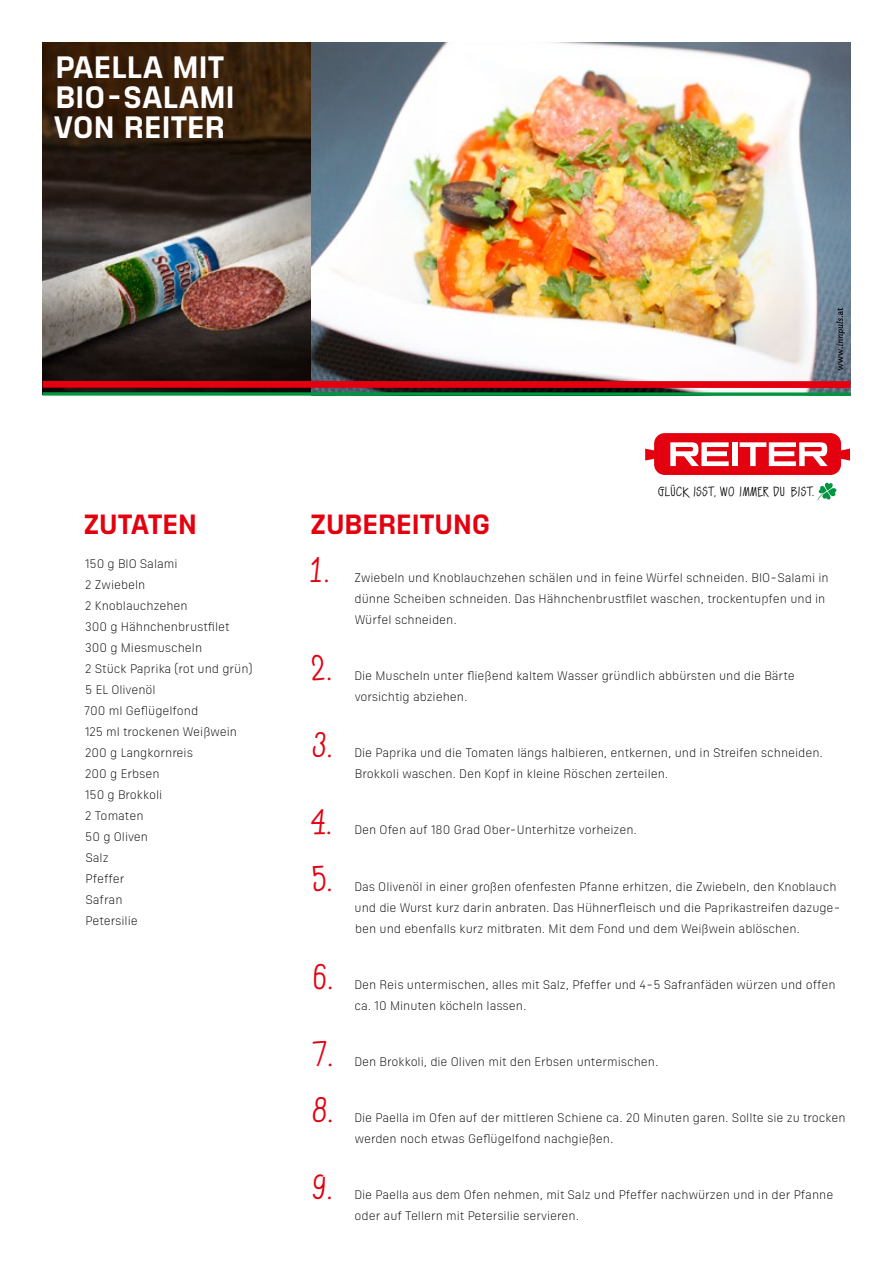
<style>
.page{position:relative;width:893px;height:1263px;background:#fff}
.page>*{position:absolute;margin:0;border:0;box-sizing:border-box;transform-origin:0 0}
.t1{font:33px "Gwidon Caps";color:#e3000f}
.t2{font:700 30px/30px "Sizmo Pro";letter-spacing:.005em;color:#fff}
.t3{font:700 27px "Sizmo Pro";color:#e3000f}
.t4{font:12.45px "Gwidon Caps";letter-spacing:.05em;color:#000}
.t5{font:300 12px/21px "Sizmo Pro";color:#000}
</style>
<div class="page">
<img style="left:43px;top:43px;width:807px;height:349px">
<div style="left:654px;top:433px;width:187px;height:42px;background:#e3000f;border-radius:11px"></div>
<svg style="left:670px;top:442px;width:59px;height:24px"></svg>
<div style="left:732px;top:442px;width:5px;height:24px;background:#fff"></div>
<svg style="left:740px;top:442px;width:88px;height:24px"></svg>
<svg style="left:645px;top:449px;width:10px;height:12px"></svg>
<svg style="left:841px;top:449px;width:9px;height:12px"></svg>
<svg style="left:817px;top:482px;width:20px;height:19px"></svg>
<svg style="left:836px;top:308px;width:8px;height:63px"></svg>
<div style="left:43px;top:381px;width:807px;height:7px;background:#e3000f"></div>
<svg style="left:43px;top:392px;width:807px;height:4px;background:#0f8e45"></svg>
<h2 class="t2" style="left:53px;top:48px;width:183px">PAELLA MIT<br>BIO-SALAMI<br>VON REITER</h2>
<h3 class="t3" style="left:84px;top:501px;width:115px">ZUTATEN</h3>
<p class="t5" style="left:84px;top:552px;width:170px">150 g BIO Salami<br>2 Zwiebeln<br>2 Knoblauchzehen<br>300 g Hähnchenbrustfilet<br>300 g Miesmuscheln<br>2 Stück Paprika (rot und grün)<br>5 EL Olivenöl<br>700 ml Geflügelfond<br>125 ml trockenen Weißwein<br>200 g Langkornreis<br>200 g Erbsen<br>150 g Brokkoli<br>2 Tomaten<br>50 g Oliven<br>Salz<br>Pfeffer<br>Safran<br>Petersilie</p>
<p class="t4" style="left:658px;top:484px;width:158px">GLÜCK ISST, WO IMMER DU BIST.</p>
<h3 class="t3" style="left:311px;top:501px;width:182px">ZUBEREITUNG</h3>
<h1 class="t1" style="left:309px;top:549px;width:24px">1.</h1>
<p class="t5" style="left:354px;top:566px;width:476px">Zwiebeln und Knoblauchzehen schälen und in feine Würfel schneiden. BIO-Salami in dünne Scheiben schneiden. Das Hähnchenbrustfilet waschen, trockentupfen und in<br>Würfel schneiden.</p>
<h1 class="t1" style="left:311px;top:647px;width:24px">2.</h1>
<h1 class="t1" style="left:312px;top:724px;width:24px">3.</h1>
<h1 class="t1" style="left:311px;top:801px;width:24px">4.</h1>
<h1 class="t1" style="left:312px;top:857px;width:24px">5.</h1>
<h1 class="t1" style="left:312px;top:955px;width:24px">6.</h1>
<h1 class="t1" style="left:312px;top:1032px;width:24px">7.</h1>
<h1 class="t1" style="left:312px;top:1088px;width:24px">8.</h1>
<h1 class="t1" style="left:312px;top:1165px;width:24px">9.</h1>
<p class="t5" style="left:354px;top:664px;width:442px">Die Muscheln unter fließend kaltem Wasser gründlich abbürsten und die Bärte vorsichtig abziehen.</p>
<p class="t5" style="left:354px;top:741px;width:470px">Die Paprika und die Tomaten längs halbieren, entkernen, und in Streifen schneiden.<br>Brokkoli waschen. Den Kopf in kleine Röschen zerteilen.</p>
<p class="t5" style="left:354px;top:818px;width:284px">Den Ofen auf 180 Grad Ober-Unterhitze vorheizen.</p>
<p class="t5" style="left:354px;top:875px;width:488px">Das Olivenöl in einer großen ofenfesten Pfanne erhitzen, die Zwiebeln, den Knoblauch und die Wurst kurz darin anbraten. Das Hühnerfleisch und die Paprikastreifen dazuge&shy;ben und ebenfalls kurz mitbraten. Mit dem Fond und dem Weißwein ablöschen.</p>
<p class="t5" style="left:354px;top:973px;width:483px">Den Reis untermischen, alles mit Salz, Pfeffer und 4-5 Safranfäden würzen und offen ca. 10 Minuten köcheln lassen.</p>
<p class="t5" style="left:354px;top:1050px;width:306px">Den Brokkoli, die Oliven mit den Erbsen untermischen.</p>
<p class="t5" style="left:354px;top:1106px;width:493px">Die Paella im Ofen auf der mittleren Schiene ca. 20 Minuten garen. Sollte sie zu trocken werden noch etwas Geflügelfond nachgießen.</p>
<p class="t5" style="left:354px;top:1183px;width:480px">Die Paella aus dem Ofen nehmen, mit Salz und Pfeffer nachwürzen und in der Pfanne oder auf Tellern mit Petersilie servieren.</p>
</div>
